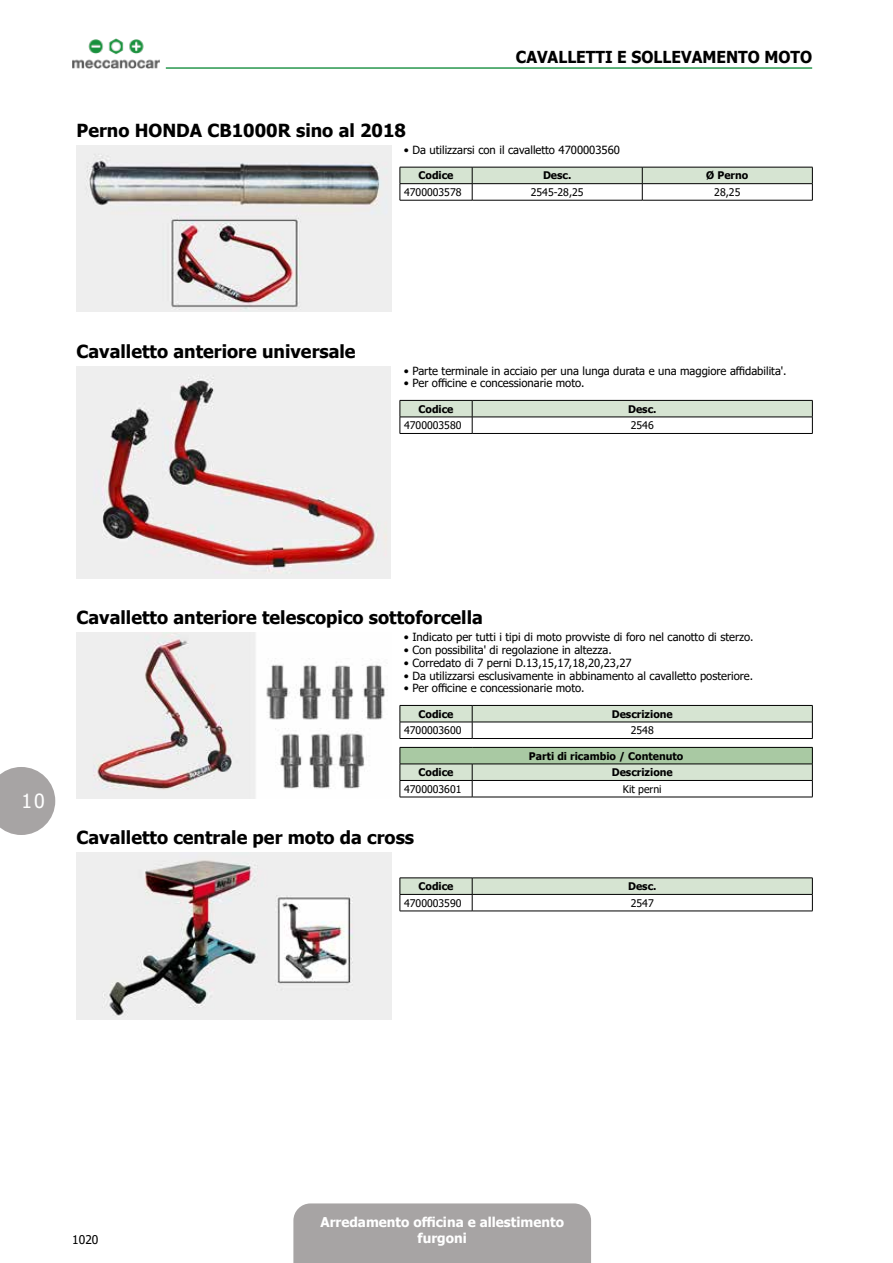
<style>
.page{position:relative;width:893px;height:1263px;background:#fff}
.page>*{position:absolute;margin:0;border:0;box-sizing:border-box;transform-origin:0 0}
.t1{font:19.5px "Tahoma";color:#fff}
.t2{font:700 18px "Tahoma";color:#000}
.t3{font:700 16.5px "Tahoma";color:#000;scale:.95 1}
.t4{font:700 13.5px/16.2px "Tahoma";color:#fff;text-align:center}
.t5{font:12px "Tahoma";color:#000}
.t6{font:11.25px "Tahoma";color:#000}
.t7{font:700 10.5px "Tahoma";color:#000}
.t8{font:10.5px "Tahoma";color:#000}
</style>
<div class="page">
<div style="left:293px;top:1203px;width:298px;height:60px;background:#a7a4a4"></div>
<svg style="left:0;top:767px;width:55px;height:68px"></svg>
<img style="left:72px;top:38px;width:87px;height:31px">
<hr style="left:166px;top:67px;width:646px;height:2px;background:#28974e">
<img style="left:77px;top:146px;width:314px;height:166px">
<svg style="left:400px;top:167px;width:413px;height:33px"></svg>
<hr style="left:400px;top:200px;width:72px;height:1px;background:#000">
<hr style="left:472px;top:200px;width:170px;height:1px;background:#000">
<hr style="left:642px;top:200px;width:171px;height:1px;background:#000">
<img style="left:77px;top:366px;width:314px;height:213px">
<svg style="left:400px;top:400px;width:413px;height:33px"></svg>
<hr style="left:400px;top:433px;width:72px;height:1px;background:#000">
<hr style="left:472px;top:433px;width:341px;height:1px;background:#000">
<img style="left:77px;top:633px;width:308px;height:165px">
<svg style="left:400px;top:705px;width:413px;height:33px"></svg>
<hr style="left:400px;top:738px;width:72px;height:1px;background:#000">
<hr style="left:472px;top:738px;width:341px;height:1px;background:#000">
<svg style="left:400px;top:747px;width:413px;height:50px"></svg>
<hr style="left:400px;top:797px;width:72px;height:1px;background:#000">
<hr style="left:472px;top:797px;width:341px;height:1px;background:#000">
<img style="left:77px;top:852px;width:314px;height:167px">
<svg style="left:400px;top:878px;width:413px;height:33px"></svg>
<hr style="left:400px;top:911px;width:72px;height:1px;background:#000">
<hr style="left:472px;top:911px;width:341px;height:1px;background:#000">
<h3 class="t3" style="left:516px;top:45px;width:313px">Cavall etti e soll evam ento moto</h3>
<h2 class="t2" style="left:77px;top:118px;width:331px">Perno HONDA CB1000R sino al 2018</h2>
<p class="t6" style="left:404px;top:143px;width:218px">• Da utilizzarsi con il cavalletto 4700003560</p>
<p class="t7" style="left:418px;top:168px;width:37px">Codice</p>
<p class="t7" style="left:543px;top:168px;width:30px">Desc.</p>
<p class="t7" style="left:706px;top:168px;width:44px">Ø Perno</p>
<p class="t8" style="left:404px;top:185px;width:59px">4700003578</p>
<p class="t8" style="left:531px;top:185px;width:54px">2545-28,25</p>
<p class="t8" style="left:714px;top:185px;width:28px">28,25</p>
<h2 class="t2" style="left:77px;top:338px;width:281px">Cavalletto anteriore universale</h2>
<p class="t6" style="left:404px;top:363px;width:384px">• Parte terminale in acciaio per una lunga durata e una maggiore affidabilita'.</p>
<p class="t6" style="left:404px;top:376px;width:182px">• Per officine e concessionarie moto.</p>
<p class="t7" style="left:418px;top:401px;width:37px">Codice</p>
<p class="t7" style="left:628px;top:401px;width:30px">Desc.</p>
<p class="t8" style="left:404px;top:418px;width:59px">4700003580</p>
<p class="t8" style="left:631px;top:418px;width:24px">2546</p>
<h1 class="t1" style="left:21px;top:788px;width:25px">10</h1>
<h2 class="t2" style="left:77px;top:605px;width:408px">Cavalletto anteriore telescopico sottoforcella</h2>
<p class="t6" style="left:404px;top:630px;width:351px">• Indicato per tutti i tipi di moto provviste di foro nel canotto di sterzo.</p>
<p class="t6" style="left:404px;top:643px;width:209px">• Con possibilita' di regolazione in altezza.</p>
<p class="t6" style="left:404px;top:655px;width:229px">• Corredato di 7 perni D.13,15,17,18,20,23,27</p>
<p class="t6" style="left:404px;top:668px;width:351px">• Da utilizzarsi esclusivamente in abbinamento al cavalletto posteriore.</p>
<p class="t6" style="left:404px;top:681px;width:182px">• Per officine e concessionarie moto.</p>
<p class="t7" style="left:418px;top:706px;width:37px">Codice</p>
<p class="t7" style="left:612px;top:706px;width:62px">Descrizione</p>
<p class="t8" style="left:404px;top:723px;width:59px">4700003600</p>
<p class="t8" style="left:631px;top:723px;width:24px">2548</p>
<p class="t7" style="left:529px;top:748px;width:156px">Parti di ricambio / Contenuto</p>
<p class="t7" style="left:418px;top:765px;width:37px">Codice</p>
<p class="t7" style="left:612px;top:765px;width:62px">Descrizione</p>
<p class="t8" style="left:404px;top:782px;width:59px">4700003601</p>
<p class="t8" style="left:623px;top:782px;width:40px">Kit perni</p>
<h2 class="t2" style="left:77px;top:825px;width:339px">Cavalletto centrale per moto da cross</h2>
<p class="t7" style="left:418px;top:879px;width:37px">Codice</p>
<p class="t7" style="left:628px;top:879px;width:30px">Desc.</p>
<p class="t8" style="left:404px;top:896px;width:59px">4700003590</p>
<p class="t8" style="left:631px;top:896px;width:24px">2547</p>
<p class="t5" style="left:72px;top:1231px;width:28px">1020</p>
<p class="t4" style="left:320px;top:1214px;width:245px">Arredamento officina e allestimento furgoni</p>
</div>
